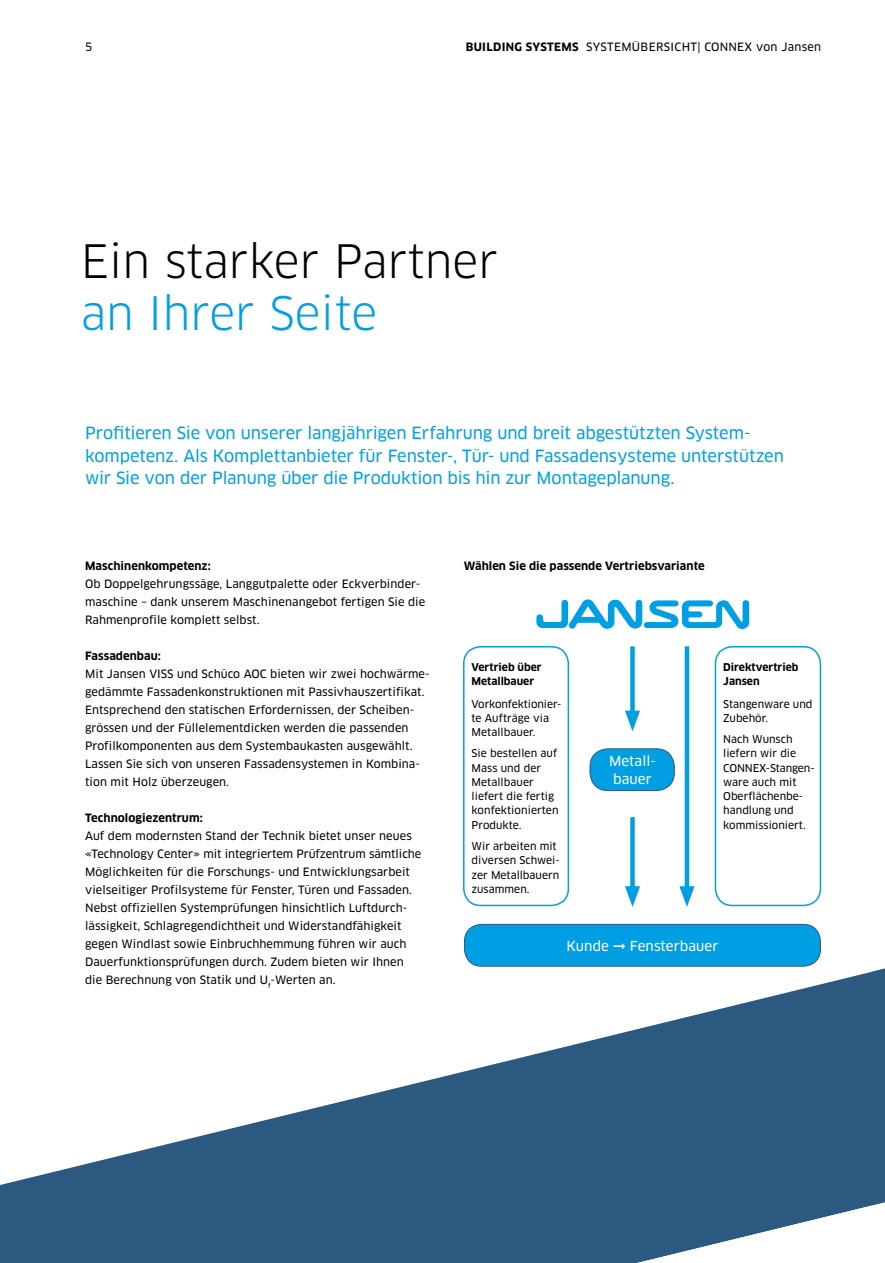
<style>
.page{position:relative;width:885px;height:1263px;background:#fff}
.page>*{position:absolute;margin:0;border:0;box-sizing:border-box;transform-origin:0 0}
.t1{font:45px "Clan Pro";color:#000}
.t2{font:45px "Clan Pro";color:#009fe3}
.t3{font:16.5px/22.5px "Clan Pro News";letter-spacing:-.005em;color:#009fe3}
.t4{font:13.5px/18px "Clan Pro News";letter-spacing:.005em;color:#fff;text-align:center}
.t5{font:11.25px/18px "Clan Pro News";letter-spacing:.005em;color:#000}
.t6{font:700 11.25px "Clan Pro";letter-spacing:.005em;color:#000}
.t7{font:10.5px/14.2px "Clan Pro News";color:#000}
.t8{font:700 10.5px/14.2px "Clan Pro";color:#000}
.s1{font-family:"Clan Pro";font-weight:700}
</style>
<div class="page">
<svg style="left:0;top:965px;width:536px;height:298px"></svg>
<div style="left:463px;top:646px;width:106px;height:260px;border:2px solid #009fe3;border-radius:17px"></div>
<div style="left:464px;top:924px;width:356px;height:42px;background:#009fe3;border-radius:17px"></div>
<svg style="left:536px;top:599px;width:349px;height:664px"></svg>
<p class="t5" style="left:85px;top:38px;width:9px">5</p>
<p class="t5" style="left:465px;top:38px;width:357px"><span class="s1">BUILDING SYSTEMS</span> SYSTEMÜBERSICHT| CONNEX von Jansen</p>
<h1 class="t1" style="left:80px;top:234px;width:419px">Ein starker Partner</h1>
<h1 class="t2" style="left:80px;top:287px;width:298px">an Ihrer Seite</h1>
<p class="t3" style="left:85px;top:422px;width:700px">Profitieren Sie von unserer langjährigen Erfahrung und breit abgestützten System&shy;kompetenz. Als Komplettanbieter für Fenster-, Tür- und Fassadensysteme unterstützen wir Sie von der Planung über die Produktion bis hin zur Montageplanung.</p>
<p class="t6" style="left:85px;top:559px;width:127px">Maschinenkompetenz:</p>
<p class="t5" style="left:85px;top:575px;width:342px">Ob Doppelgehrungssäge, Langgutpalette oder Eckverbinder&shy;maschine – dank unserem Maschinenangebot fertigen Sie die<br>Rahmenprofile komplett selbst.</p>
<p class="t6" style="left:85px;top:649px;width:77px">Fassadenbau:</p>
<p class="t5" style="left:85px;top:665px;width:346px">Mit Jansen VISS und Schüco AOC bieten wir zwei hochwärme&shy;gedämmte Fassadenkonstruktionen mit Passivhauszertifikat.<br>Entsprechend den statischen Erfordernissen, der Scheiben&shy;grössen und der Füllelementdicken werden die passenden Profilkomponenten aus dem Systembaukasten ausgewählt.<br>Lassen Sie sich von unseren Fassadensystemen in Kombina&shy;tion mit Holz überzeugen.</p>
<p class="t6" style="left:85px;top:811px;width:119px">Technologiezentrum:</p>
<p class="t5" style="left:85px;top:827px;width:338px">Auf dem modernsten Stand der Technik bietet unser neues «Technology Center» mit integriertem Prüfzentrum sämtliche Möglichkeiten für die Forschungs- und Entwicklungsarbeit vielseitiger Profilsysteme für Fenster, Türen und Fassaden.<br>Nebst offiziellen Systemprüfungen hinsichtlich Luftdurch&shy;lässigkeit, Schlagregendichtheit und Widerstandfähigkeit gegen Windlast sowie Einbruchhemmung führen wir auch Dauerfunktionsprüfungen durch. Zudem bieten wir Ihnen die Berechnung von Statik und U<sub>f</sub>-Werten an.</p>
<p class="t6" style="left:463px;top:559px;width:242px">Wählen Sie die passende Vertriebsvariante</p>
<p class="t8" style="left:471px;top:660px;width:72px">Vertrieb über<br>Metallbauer</p>
<p class="t7" style="left:471px;top:697px;width:91px">Vorkonfektionier&shy;te Aufträge via<br>Metallbauer.</p>
<p class="t7" style="left:471px;top:746px;width:89px">Sie bestellen auf<br>Mass und der<br>Metallbauer liefert die fertig konfektionierten<br>Produkte.</p>
<p class="t7" style="left:471px;top:839px;width:90px">Wir arbeiten mit diversen Schwei&shy;zer Metallbauern zusammen.</p>
<p class="t4" style="left:609px;top:752px;width:48px">Metall&shy;bauer</p>
<p class="t8" style="left:723px;top:660px;width:77px">Direktvertrieb<br>Jansen</p>
<p class="t7" style="left:723px;top:697px;width:91px">Stangenware und<br>Zubehör.</p>
<p class="t7" style="left:723px;top:732px;width:93px">Nach Wunsch liefern wir die<br>CONNEX-Stangen&shy;ware auch mit<br>Oberflächenbe&shy;handlung und kommissioniert.</p>
<p class="t4" style="left:566px;top:937px;width:153px">Kunde ➞ Fensterbauer</p>
</div>
